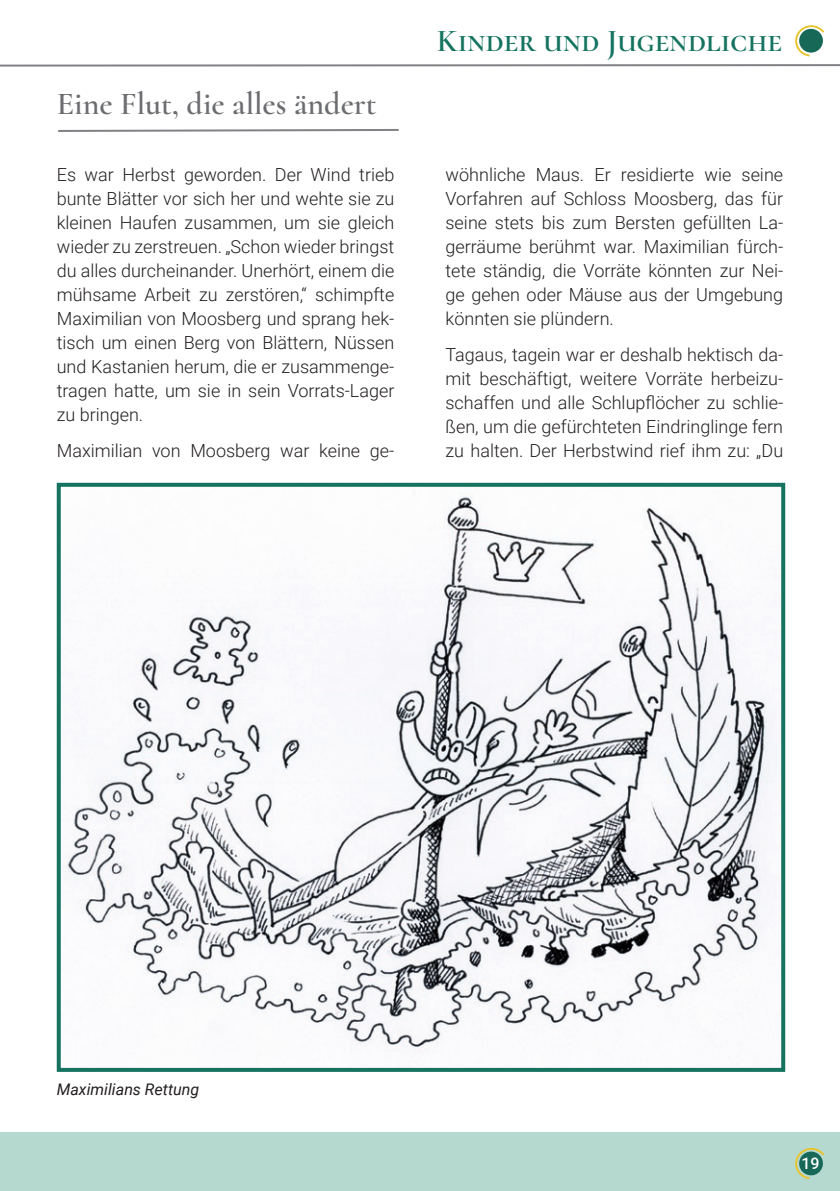
<style>
.page{position:relative;width:840px;height:1191px;background:#fff}
.page>*{position:absolute;margin:0;border:0;box-sizing:border-box;transform-origin:0 0}
.t1{font:32px "Cormorant Semi";color:#6c6d70}
.t2{font:32px "Cormorant SC Semi";color:#14735f}
.t3{font:300 18px/24px "Roboto";color:#231f20;text-align:justify}
.t4{font:italic 16px "Roboto";color:#231f20}
.t5{font:500 16px "Roboto";color:#fff}
</style>
<div class="page">
<hr style="left:0;top:64px;width:839px;height:3px;background:#808285">
<div style="left:0;top:1132px;width:839px;height:59px;background:#b6d9cf"></div>
<svg style="left:795px;top:1148px;width:29px;height:32px"></svg>
<div style="left:798px;top:1151px;width:24px;height:24px;background:#186857;border-radius:50%"></div>
<svg style="left:795px;top:25px;width:29px;height:32px"></svg>
<div style="left:798px;top:29px;width:24px;height:24px;background:#186857;border-radius:50%"></div>
<svg style="left:58px;top:129px;width:340px;height:3px"></svg>
<img style="left:63px;top:496px;width:716px;height:557px">
<div style="left:57px;top:483px;width:727px;height:588px;border:4px solid #167360"></div>
<h1 class="t1" style="left:57px;top:84px;width:321px">Eine Flut, die alles ändert</h1>
<p class="t3" style="left:57px;top:162px;width:339px">Es war Herbst geworden. Der Wind trieb bunte Blätter vor sich her und wehte sie zu kleinen Haufen zusammen, um sie gleich wieder zu zerstreuen. „Schon wieder bringst du alles durcheinander. Unerhört, einem die mühsame Arbeit zu zerstören,“ schimpfte Maximilian von Moosberg und sprang hek&shy;tisch um einen Berg von Blättern, Nüssen und Kastanien herum, die er zusammenge&shy;tragen hatte, um sie in sein Vorrats-Lager zu bringen.</p>
<p class="t3" style="left:57px;top:438px;width:339px">Maximilian von Moosberg war keine ge-</p>
<h1 class="t2" style="left:436px;top:21px;width:347px">Kinder und Jugendliche</h1>
<p class="t3" style="left:445px;top:162px;width:339px">wöhnliche Maus. Er residierte wie seine Vorfahren auf Schloss Moosberg, das für seine stets bis zum Bersten gefüllten La&shy;gerräume berühmt war. Maximilian fürch&shy;tete ständig, die Vorräte könnten zur Nei&shy;ge gehen oder Mäuse aus der Umgebung könnten sie plündern.</p>
<p class="t3" style="left:445px;top:342px;width:339px">Tagaus, tagein war er deshalb hektisch da&shy;mit beschäftigt, weitere Vorräte herbeizu&shy;schaffen und alle Schlupflöcher zu schlie&shy;ßen, um die gefürchteten Eindringlinge fern zu halten. Der Herbstwind rief ihm zu: „Du</p>
<p class="t4" style="left:57px;top:1078px;width:144px">Maximilians Rettung</p>
<p class="t5" style="left:801px;top:1151px;width:20px">19</p>
</div>
